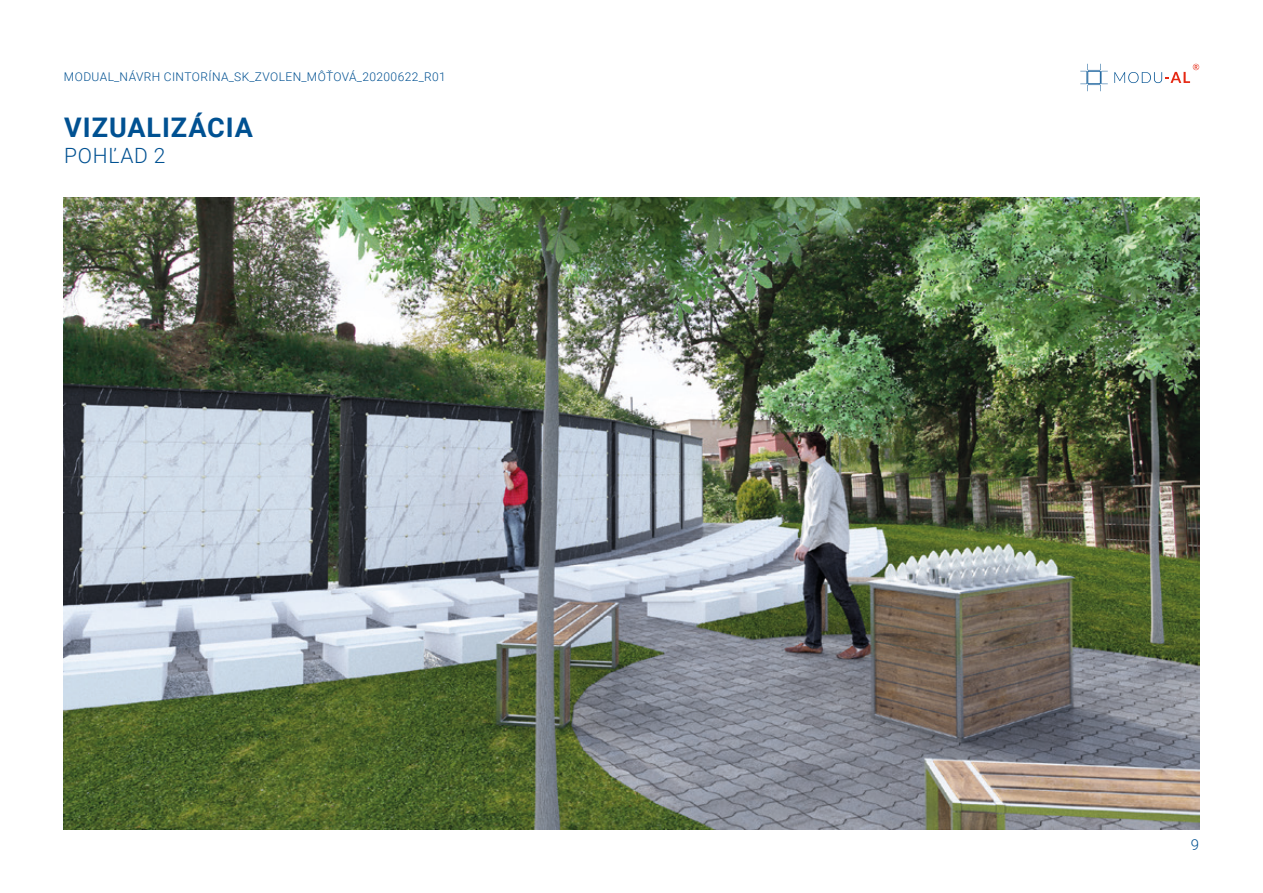
<style>
.page{position:relative;width:1263px;height:893px;background:#fff}
.page>*{position:absolute;margin:0;border:0;box-sizing:border-box;transform-origin:0 0}
.t1{font:700 27px "Roboto";letter-spacing:.035em;color:#005192}
.t2{font:300 21px "Roboto";letter-spacing:.035em;color:#005192}
.t3{font:300 15px "Roboto";color:#005192}
.t4{font:300 12px "Roboto";letter-spacing:.035em;color:#005192}
</style>
<div class="page">
<svg style="left:1114px;top:64px;width:85px;height:19px"></svg>
<svg style="left:1080px;top:64px;width:28px;height:27px"></svg>
<img style="left:64px;top:198px;width:1135px;height:631px">
<p class="t4" style="left:64px;top:68px;width:383px">MODUAL_NÁVRH CINTORÍNA_SK_ZVOLEN_MÔŤOVÁ_20200622_R01</p>
<p class="t1" style="left:64px;top:109px;width:190px">VIZUALIZÁCIA</p>
<p class="t2" style="left:64px;top:141px;width:103px">POHĽAD 2</p>
<p class="t3" style="left:1191px;top:834px;width:10px">9</p>
</div>
